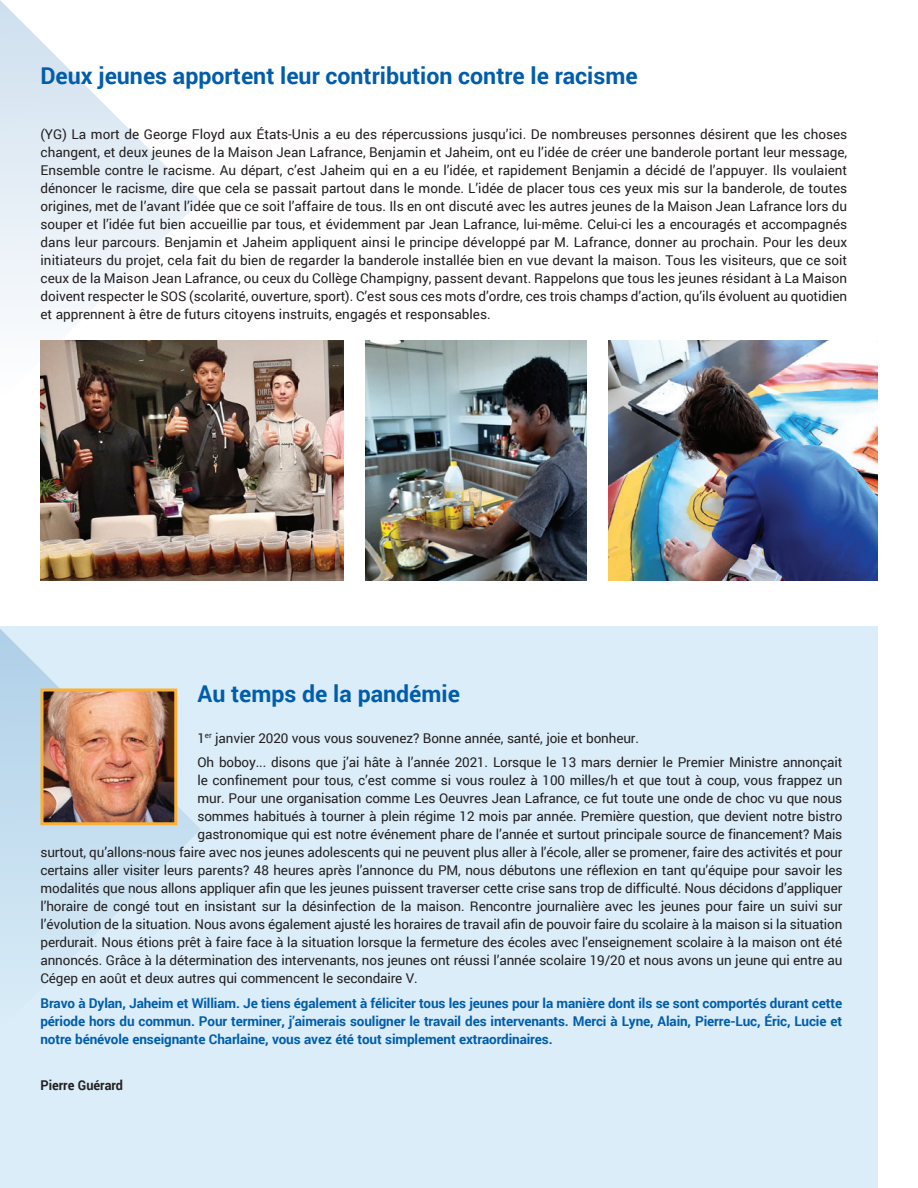
<style>
.page{position:relative;width:918px;height:1188px;background:#fff}
.page>*{position:absolute;margin:0;border:0;box-sizing:border-box;transform-origin:0 0}
.t1{font:700 23.1px "Roboto";color:#015dab}
.t2{font:13.5px/18px "Roboto";letter-spacing:-.01em;color:#231f20}
.t3{font:700 13.5px/18px "Roboto";letter-spacing:-.01em;color:#015dab;text-align:justify}
.t4{font:700 13.5px "Roboto";color:#231f20;scale:.94 1}
</style>
<div class="page">
<div style="left:0;top:626px;width:878px;height:562px;background:#daedf8"></div>
<svg style="left:0;top:629px;width:201px;height:307px"></svg>
<svg style="left:0;top:0;width:201px;height:341px"></svg>
<img style="left:44px;top:692px;width:129px;height:129px">
<div style="left:40px;top:688px;width:137px;height:137px;border:3px solid #fbb033"></div>
<img style="left:40px;top:341px;width:303px;height:239px">
<img style="left:365px;top:341px;width:221px;height:239px">
<img style="left:608px;top:341px;width:270px;height:239px">
<h1 class="t1" style="left:40px;top:59px;width:599px">Deux jeunes apportent leur contribution contre le racisme</h1>
<p class="t2" style="left:40px;top:124px;width:808px;text-align:justify">(YG) La mort de George Floyd aux États-Unis a eu des répercussions jusqu’ici. De nombreuses personnes désirent que les choses changent, et deux jeunes de la Maison Jean Lafrance, Benjamin et Jaheim, ont eu l’idée de créer une banderole portant leur message, Ensemble contre le racisme. Au départ, c’est Jaheim qui en a eu l’idée, et rapidement Benjamin a décidé de l’appuyer. Ils voulaient dénoncer le racisme, dire que cela se passait partout dans le monde. L’idée de placer tous ces yeux mis sur la banderole, de toutes origines, met de l’avant l’idée que ce soit l’affaire de tous. Ils en ont discuté avec les autres jeunes de la Maison Jean Lafrance lors du souper et l’idée fut bien accueillie par tous, et évidemment par Jean Lafrance, lui-même. Celui-ci les a encouragés et accompagnés dans leur parcours. Benjamin et Jaheim appliquent ainsi le principe développé par M. Lafrance, donner au prochain. Pour les deux initiateurs du projet, cela fait du bien de regarder la banderole installée bien en vue devant la maison. Tous les visiteurs, que ce soit ceux de la Maison Jean Lafrance, ou ceux du Collège Champigny, passent devant. Rappelons que tous les jeunes résidant à La Maison doivent respecter le SOS (scolarité, ouverture, sport). C’est sous ces mots d’ordre, ces trois champs d’action, qu’ils évoluent au quotidien et apprennent à être de futurs citoyens instruits, engagés et responsables.</p>
<h1 class="t1" style="left:198px;top:678px;width:264px">Au temps de la pandémie</h1>
<p class="t2" style="left:198px;top:725px;width:646px;line-height:24.8px">1<sup>er</sup> janvier 2020 vous vous souvenez? Bonne année, santé, joie et bonheur.<br>Oh boboy... disons que j’ai hâte à l’année 2021. Lorsque le 13 mars dernier le Premier Ministre annonçait</p>
<p class="t2" style="left:198px;top:771px;width:646px">le confinement pour tous, c’est comme si vous roulez à 100 milles/h et que tout à coup, vous frappez un</p>
<p class="t2" style="left:198px;top:789px;width:646px">mur. Pour une organisation comme Les Oeuvres Jean Lafrance, ce fut toute une onde de choc vu que nous</p>
<p class="t2" style="left:198px;top:807px;width:646px">sommes habitués à tourner à plein régime 12 mois par année. Première question, que devient notre bistro</p>
<p class="t2" style="left:198px;top:825px;width:646px">gastronomique qui est notre événement phare de l’année et surtout principale source de financement? Mais</p>
<p class="t2" style="left:41px;top:843px;width:803px">surtout, qu’allons-nous faire avec nos jeunes adolescents qui ne peuvent plus aller à l’école, aller se promener, faire des activités et pour</p>
<p class="t2" style="left:41px;top:861px;width:803px">certains aller visiter leurs parents? 48 heures après l’annonce du PM, nous débutons une réflexion en tant qu’équipe pour savoir les</p>
<p class="t2" style="left:41px;top:879px;width:803px">modalités que nous allons appliquer afin que les jeunes puissent traverser cette crise sans trop de difficulté. Nous décidons d’appliquer</p>
<p class="t2" style="left:41px;top:897px;width:803px">l’horaire de congé tout en insistant sur la désinfection de la maison. Rencontre journalière avec les jeunes pour faire un suivi sur</p>
<p class="t2" style="left:41px;top:915px;width:803px">l’évolution de la situation. Nous avons également ajusté les horaires de travail afin de pouvoir faire du scolaire à la maison si la situation</p>
<p class="t2" style="left:41px;top:933px;width:803px">perdurait. Nous étions prêt à faire face à la situation lorsque la fermeture des écoles avec l'enseignement scolaire à la maison ont été</p>
<p class="t2" style="left:41px;top:951px;width:803px">annoncés. Grâce à la détermination des intervenants, nos jeunes ont réussi l’année scolaire 19/20 et nous avons un jeune qui entre au</p>
<p class="t2" style="left:41px;top:969px;width:379px">Cégep en août et deux autres qui commencent le secondaire V.</p>
<p class="t3" style="left:41px;top:994px;width:803px">Bravo à Dylan, Jaheim et William. Je tiens également à féliciter tous les jeunes pour la manière dont ils se sont comportés durant cette période hors du commun. Pour terminer, j’aimerais souligner le travail des intervenants. Merci à Lyne, Alain, Pierre-Luc, Éric, Lucie et notre bénévole enseignante Charlaine, vous avez été tout simplement extraordinaires.</p>
<p class="t4" style="left:40px;top:1076px;width:89px">Pierre Guérard</p>
</div>
